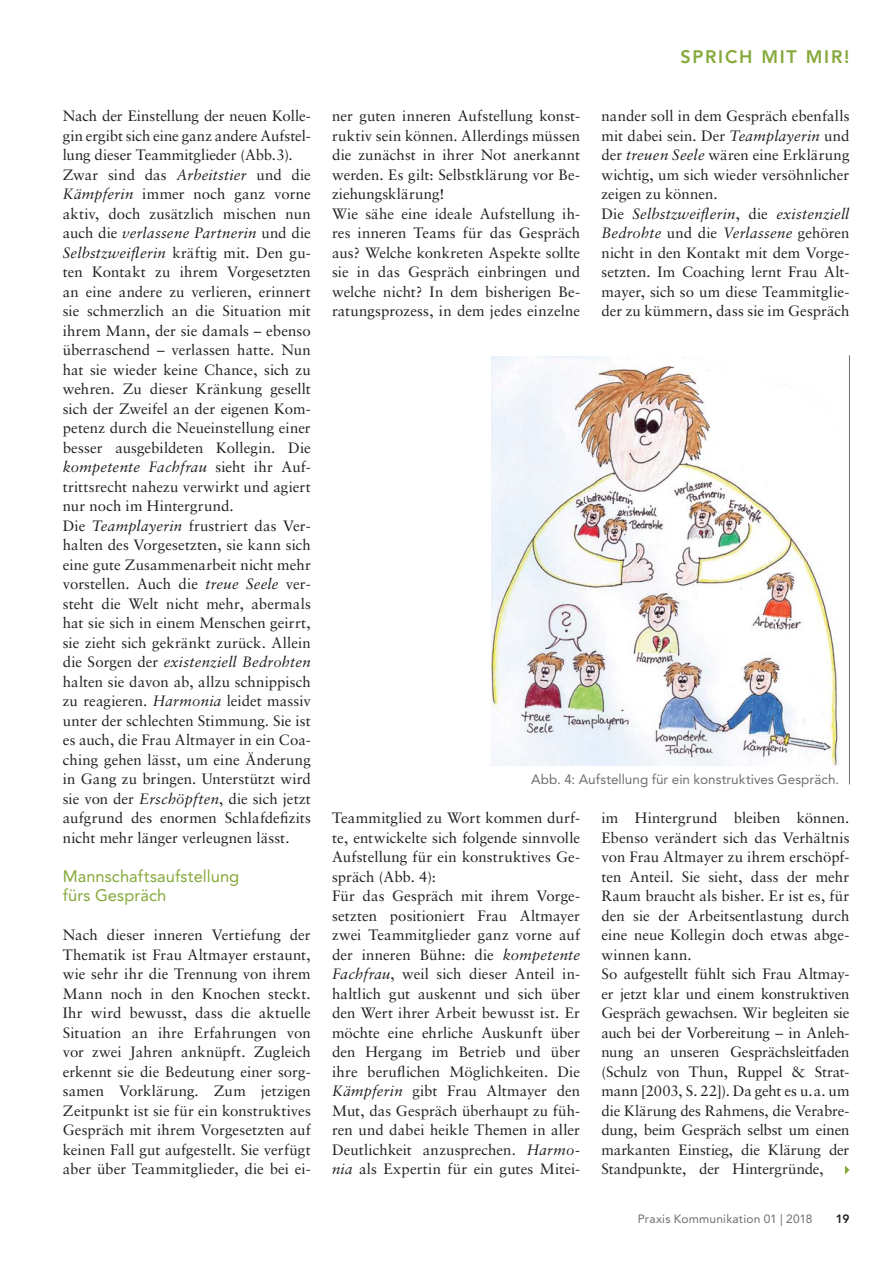
<style>
.page{position:relative;width:891px;height:1261px;background:#fff}
.page>*{position:absolute;margin:0;border:0;box-sizing:border-box;transform-origin:0 0}
.t1{font:800 18px "Avenir LT Std";letter-spacing:.1em;color:#85a93a}
.t2{font:16.5px/19.5px "Avenir LT Std";letter-spacing:.005em;color:#85a93a}
.t3{font:15px/19.5px "Sabon LT Std";color:#231f20}
.t4{font:italic 15px/19.5px "Sabon";letter-spacing:.015em;color:#231f20}
.t5{font:13.5px "Avenir LT Std";letter-spacing:.005em;color:#6d6e70}
.t6{font:12px "Avenir LT Std";letter-spacing:.015em;color:#6d6e70}
.t7{font:800 12px "Avenir LT Std";color:#231f20}
.s1{font-family:"Sabon";font-style:italic}
.s2{font-family:"Sabon LT Std";font-style:normal}
</style>
<div class="page">
<img style="left:491px;top:356px;width:347px;height:410px">
<hr style="left:849px;top:355px;width:1px;height:429px;background:#6d6e70">
<svg style="left:845px;top:1165px;width:4px;height:9px"></svg>
<p class="t3" style="left:63px;top:107px;width:250px">Nach der Einstellung der neuen Kolle&shy;gin ergibt sich eine ganz andere Aufstel&shy;lung dieser Teammitglieder (Abb.3).<br>Zwar sind das <span class="s1">Arbeitstier</span> und die <span class="s1">Kämpferin</span> immer noch ganz vorne aktiv, doch zusätzlich mischen nun</p>
<p class="t4" style="left:63px;top:224px;width:250px"><span class="s2">auch die</span> verlassene Partnerin <span class="s2">und die</span></p>
<p class="t3" style="left:63px;top:244px;width:250px;text-align:justify"><span class="s1">Selbstzweiflerin</span> kräftig mit. Den gu&shy;ten Kontakt zu ihrem Vorgesetzten an eine andere zu verlieren, erinnert sie schmerzlich an die Situation mit ihrem Mann, der sie damals – ebenso überraschend – verlassen hatte. Nun hat sie wieder keine Chance, sich zu wehren. Zu dieser Kränkung gesellt sich der Zweifel an der eigenen Kom&shy;petenz durch die Neueinstellung einer besser ausgebildeten Kollegin. Die</p>
<p class="t4" style="left:63px;top:458px;width:250px">kompetente Fachfrau <span class="s2">sieht ihr Auf-</span></p>
<p class="t3" style="left:63px;top:478px;width:250px">trittsrecht nahezu verwirkt und agiert nur noch im Hintergrund.<br>Die <span class="s1">Teamplayerin</span> frustriert das Ver&shy;halten des Vorgesetzten, sie kann sich eine gute Zusammenarbeit nicht mehr vorstellen. Auch die <span class="s1">treue Seele</span> ver&shy;steht die Welt nicht mehr, abermals hat sie sich in einem Menschen geirrt, sie zieht sich gekränkt zurück. Allein</p>
<p class="t4" style="left:63px;top:653px;width:250px"><span class="s2">die Sorgen der</span> existenziell Bedrohten</p>
<p class="t3" style="left:63px;top:673px;width:250px;text-align:justify">halten sie davon ab, allzu schnippisch zu reagieren. <span class="s1">Harmonia</span> leidet massiv unter der schlechten Stimmung. Sie ist es auch, die Frau Altmayer in ein Coa&shy;ching gehen lässt, um eine Änderung in Gang zu bringen. Unterstützt wird sie von der <span class="s1">Erschöpften</span>, die sich jetzt aufgrund des enormen Schlafdefizits nicht mehr länger verleugnen lässt.</p>
<p class="t2" style="left:63px;top:867px;width:178px">Mannschaftsaufstellung fürs Gespräch</p>
<p class="t3" style="left:63px;top:926px;width:250px;text-align:justify">Nach dieser inneren Vertiefung der Thematik ist Frau Altmayer erstaunt, wie sehr ihr die Trennung von ihrem Mann noch in den Knochen steckt.<br>Ihr wird bewusst, dass die aktuelle Situation an ihre Erfahrungen von vor zwei Jahren anknüpft. Zugleich erkennt sie die Bedeutung einer sorg&shy;samen Vorklärung. Zum jetzigen Zeitpunkt ist sie für ein konstruktives Gespräch mit ihrem Vorgesetzten auf keinen Fall gut aufgestellt. Sie verfügt aber über Teammitglieder, die bei ei-</p>
<p class="t3" style="left:332px;top:107px;width:250px">ner guten inneren Aufstellung konst&shy;ruktiv sein können. Allerdings müssen die zunächst in ihrer Not anerkannt werden. Es gilt: Selbstklärung vor Be&shy;ziehungsklärung!<br>Wie sähe eine ideale Aufstellung ih&shy;res inneren Teams für das Gespräch aus? Welche konkreten Aspekte sollte sie in das Gespräch einbringen und welche nicht? In dem bisherigen Be&shy;ratungsprozess, in dem jedes einzelne</p>
<p class="t1" style="left:681px;top:48px;width:170px">SPRICH MIT MIR!</p>
<p class="t3" style="left:601px;top:107px;width:250px;text-align:justify">nander soll in dem Gespräch ebenfalls mit dabei sein. Der <span class="s1">Teamplayerin</span> und der <span class="s1">treuen Seele</span> wären eine Erklärung wichtig, um sich wieder versöhnlicher zeigen zu können.</p>
<p class="t4" style="left:601px;top:205px;width:250px"><span class="s2">Die</span> Selbstzweiflerin<span class="s2">, die</span> existenziell<br>Bedrohte <span class="s2">und die</span> Verlassene <span class="s2">gehören</span></p>
<p class="t3" style="left:601px;top:244px;width:250px;text-align:justify">nicht in den Kontakt mit dem Vorge&shy;setzten. Im Coaching lernt Frau Alt&shy;mayer, sich so um diese Teammitglie&shy;der zu kümmern, dass sie im Gespräch</p>
<p class="t5" style="left:531px;top:773px;width:309px">Abb. 4: Aufstellung für ein konstruktives Gespräch.</p>
<p class="t3" style="left:332px;top:809px;width:250px">Teammitglied zu Wort kommen durf&shy;te, entwickelte sich folgende sinnvolle Aufstellung für ein konstruktives Ge&shy;spräch (Abb. 4):<br>Für das Gespräch mit ihrem Vorge&shy;setzten positioniert Frau Altmayer zwei Teammitglieder ganz vorne auf der inneren Bühne: die <span class="s1">kompetente Fachfrau</span>, weil sich dieser Anteil in&shy;haltlich gut auskennt und sich über den Wert ihrer Arbeit bewusst ist. Er möchte eine ehrliche Auskunft über den Hergang im Betrieb und über ihre beruflichen Möglichkeiten. Die <span class="s1">Kämpferin</span> gibt Frau Altmayer den Mut, das Gespräch überhaupt zu füh&shy;ren und dabei heikle Themen in aller Deutlichkeit anzusprechen. <span class="s1">Harmo&shy;nia</span> als Expertin für ein gutes Mitei-</p>
<p class="t3" style="left:601px;top:809px;width:250px">im Hintergrund bleiben können.<br>Ebenso verändert sich das Verhältnis von Frau Altmayer zu ihrem erschöpf&shy;ten Anteil. Sie sieht, dass der mehr Raum braucht als bisher. Er ist es, für den sie der Arbeitsentlastung durch eine neue Kollegin doch etwas abge&shy;winnen kann.<br>So aufgestellt fühlt sich Frau Altmay&shy;er jetzt klar und einem konstruktiven Gespräch gewachsen. Wir begleiten sie auch bei der Vorbereitung – in Anleh&shy;nung an unseren Gesprächsleitfaden (Schulz von Thun, Ruppel &amp; Strat&shy;mann [2003, S. 22]). Da geht es u. a. um die Klärung des Rahmens, die Verabre&shy;dung, beim Gespräch selbst um einen markanten Einstieg, die Klärung der Standpunkte, der Hintergründe,</p>
<p class="t6" style="left:638px;top:1212px;width:176px">Praxis Kommunikation 01 | 2018</p>
<p class="t7" style="left:836px;top:1212px;width:15px">19</p>
</div>
